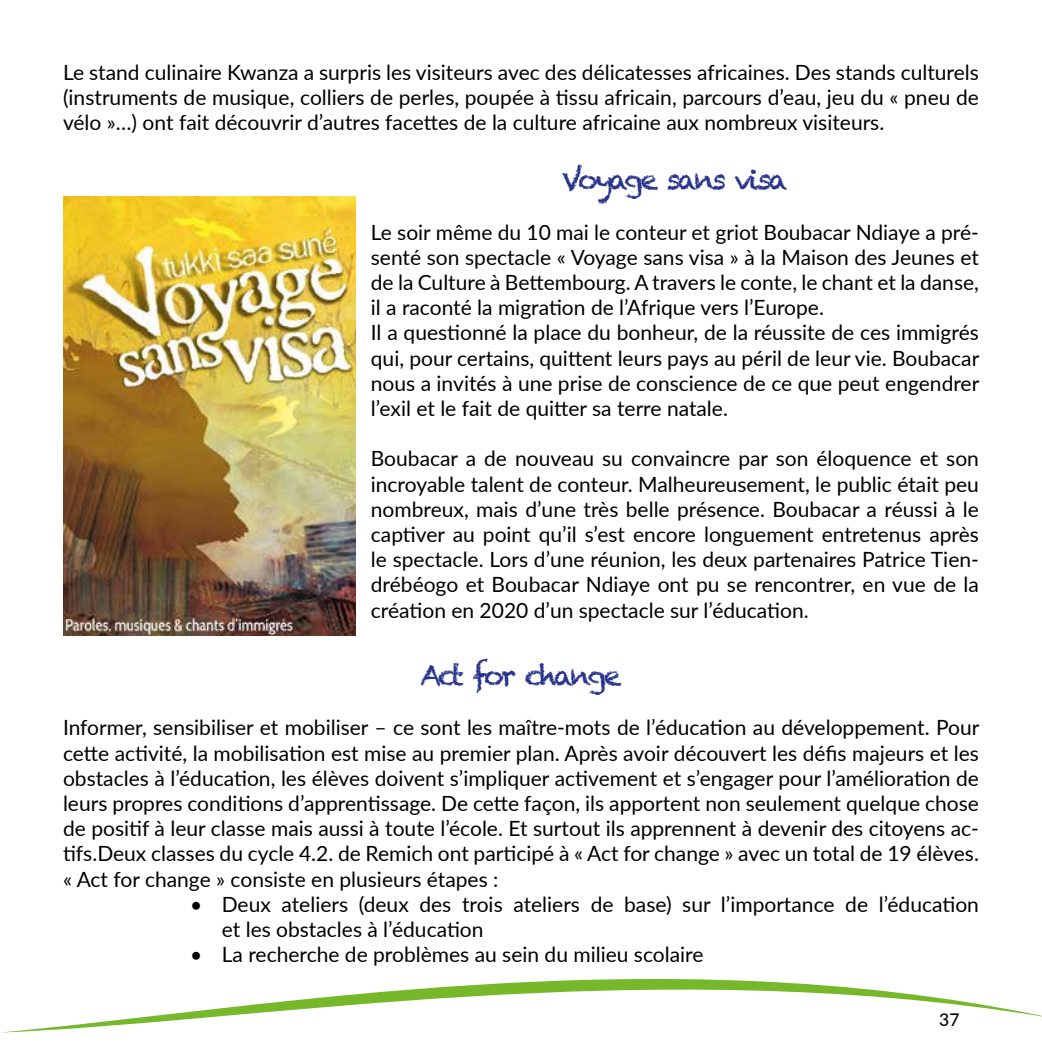
<style>
.page{position:relative;width:1042px;height:1042px;background:#fff}
.page>*{position:absolute;margin:0;border:0;box-sizing:border-box;transform-origin:0 0}
.t1{font:28px "Chalkduster";letter-spacing:-.1em;color:#28348b}
.t2{font:21px/25.2px "Lato";color:#000;text-align:justify}
.t3{font:500 17.5px "Lato";color:#000}
</style>
<div class="page">
<svg style="left:6px;top:979px;width:1036px;height:53px"></svg>
<img style="left:63px;top:197px;width:293px;height:439px">
<p class="t2" style="left:63px;top:59px;width:917px">Le stand culinaire Kwanza a surpris les visiteurs avec des délicatesses africaines. Des stands culturels (instruments de musique, colliers de perles, poupée à tissu africain, parcours d’eau, jeu du « pneu de vélo »…) ont fait découvrir d’autres facettes de la culture africaine aux nombreux visiteurs.</p>
<h1 class="t1" style="left:562px;top:163px;width:228px">Voyage sans visa</h1>
<p class="t2" style="left:371px;top:218px;width:610px;text-align:left">Le soir même du 10 mai le conteur et griot Boubacar Ndiaye a pré&shy;senté son spectacle « Voyage sans visa » à la Maison des Jeunes et de la Culture à Bettembourg. A travers le conte, le chant et la danse, il a raconté la migration de l’Afrique vers l’Europe.<br>Il a questionné la place du bonheur, de la réussite de ces immigrés qui, pour certains, quittent leurs pays au péril de leur vie. Boubacar nous a invités à une prise de conscience de ce que peut engendrer l’exil et le fait de quitter sa terre natale.</p>
<p class="t2" style="left:371px;top:445px;width:609px">Boubacar a de nouveau su convaincre par son éloquence et son incroyable talent de conteur. Malheureusement, le public était peu nombreux, mais d’une très belle présence. Boubacar a réussi à le captiver au point qu’il s’est encore longuement entretenus après le spectacle. Lors d’une réunion, les deux partenaires Patrice Tien&shy;drébéogo et Boubacar Ndiaye ont pu se rencontrer, en vue de la création en 2020 d’un spectacle sur l’éducation.</p>
<h1 class="t1" style="left:420px;top:659px;width:203px">Act for change</h1>
<p class="t2" style="left:63px;top:714px;width:918px">Informer, sensibiliser et mobiliser – ce sont les maître-mots de l’éducation au développement. Pour cette activité, la mobilisation est mise au premier plan. Après avoir découvert les défis majeurs et les obstacles à l’éducation, les élèves doivent s’impliquer activement et s’engager pour l’amélioration de leurs propres conditions d’apprentissage. De cette façon, ils apportent non seulement quelque chose de positif à leur classe mais aussi à toute l’école. Et surtout ils apprennent à devenir des citoyens ac&shy;tifs.Deux classes du cycle 4.2. de Remich ont participé à « Act for change » avec un total de 19 élèves. « Act for change » consiste en plusieurs étapes :</p>
<p class="t2" style="left:222px;top:890px;width:758px;text-indent:-32px">• Deux ateliers (deux des trois ateliers de base) sur l’importance de l’éducation et les obstacles à l’éducation</p>
<p class="t2" style="left:190px;top:941px;width:515px">• La recherche de problèmes au sein du milieu scolaire</p>
<p class="t3" style="left:939px;top:1007px;width:22px">37</p>
</div>
